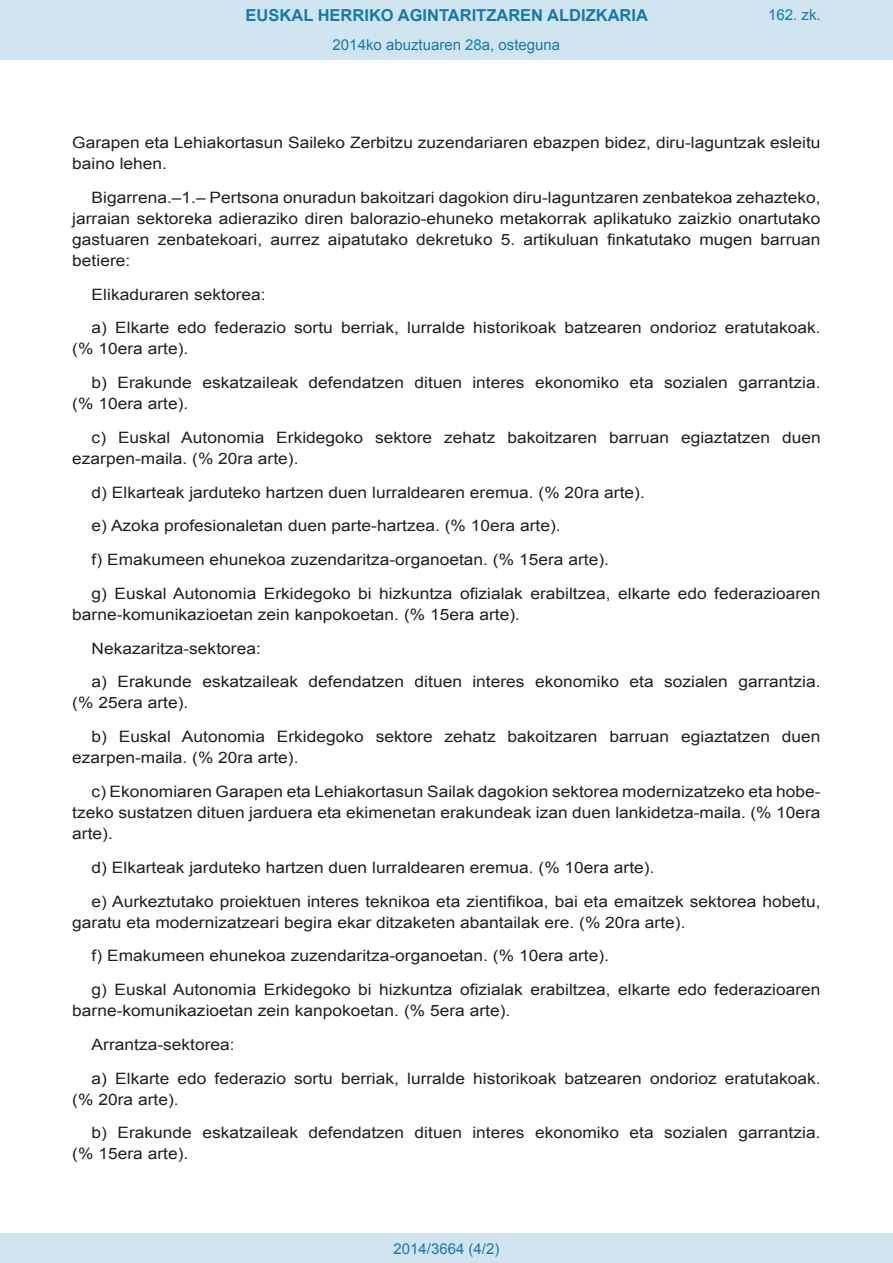
<style>
.page{position:relative;width:893px;height:1263px;background:#fff}
.page>*{position:absolute;margin:0;border:0;box-sizing:border-box;transform-origin:0 0}
.t1{font:700 16.5px "Arial";color:#1879ad}
.BOPVDetalle{font:15.6px/21px "Arial";color:#231f20;scale:1.11 1}
.Paginacion_Centro{font:15px "Arial";color:#1879ad}
</style>
<div class="page">
<div style="left:0;top:0;width:893px;height:60px;background:#d0e5f0"></div>
<div style="left:0;top:1233px;width:893px;height:30px;background:#d0e5f0"></div>
<p class="t1" style="left:246px;top:4px;width:404px">EUSKAL HERRIKO AGINTARITZAREN ALDIZKARIA</p>
<p class="Paginacion_Centro" style="left:333px;top:35px;width:229px">2014ko abuztuaren 28a, osteguna</p>
<p class="Paginacion_Centro" style="left:768px;top:5px;width:54px">162. zk.</p>
<p class="BOPVDetalle" style="left:72px;top:132px;width:676px">Garapen eta Lehiakortasun Saileko Zerbitzu zuzendariaren ebazpen bidez, diru-laguntzak esleitu baino lehen.</p>
<p class="BOPVDetalle" style="left:72px;top:187px;width:676px;text-align:justify;text-indent:19px">Bigarrena.–1.– Pertsona onuradun bakoitzari dagokion diru-laguntzaren zenbatekoa zehazteko, jarraian sektoreka adieraziko diren balorazio-ehuneko metakorrak aplikatuko zaizkio onartutako gastuaren zenbatekoari, aurrez aipatutako dekretuko 5. artikuluan finkatutako mugen barruan betiere:</p>
<p class="BOPVDetalle" style="left:92px;top:284px;width:158px">Elikaduraren sektorea:</p>
<p class="BOPVDetalle" style="left:72px;top:318px;width:676px;text-indent:19px">a) Elkarte edo federazio sortu berriak, lurralde historikoak batzearen ondorioz eratutakoak. (% 10era arte).</p>
<p class="BOPVDetalle" style="left:72px;top:372px;width:676px;text-indent:19px">b) Erakunde eskatzaileak defendatzen dituen interes ekonomiko eta sozialen garrantzia. (% 10era arte).</p>
<p class="BOPVDetalle" style="left:72px;top:427px;width:676px;text-indent:19px">c) Euskal Autonomia Erkidegoko sektore zehatz bakoitzaren barruan egiaztatzen duen ezarpen-maila. (% 20ra arte).</p>
<p class="BOPVDetalle" style="left:92px;top:482px;width:500px">d) Elkarteak jarduteko hartzen duen lurraldearen eremua. (% 20ra arte).</p>
<p class="BOPVDetalle" style="left:92px;top:516px;width:424px">e) Azoka profesionaletan duen parte-hartzea. (% 10era arte).</p>
<p class="BOPVDetalle" style="left:92px;top:549px;width:468px">f) Emakumeen ehunekoa zuzendaritza-organoetan. (% 15era arte).</p>
<p class="BOPVDetalle" style="left:72px;top:583px;width:676px;text-indent:19px">g) Euskal Autonomia Erkidegoko bi hizkuntza ofizialak erabiltzea, elkarte edo federazioaren barne-komunikazioetan zein kanpokoetan. (% 15era arte).</p>
<p class="BOPVDetalle" style="left:92px;top:638px;width:154px">Nekazaritza-sektorea:</p>
<p class="BOPVDetalle" style="left:72px;top:672px;width:676px;text-indent:19px">a) Erakunde eskatzaileak defendatzen dituen interes ekonomiko eta sozialen garrantzia. (% 25era arte).</p>
<p class="BOPVDetalle" style="left:72px;top:726px;width:676px;text-indent:19px">b) Euskal Autonomia Erkidegoko sektore zehatz bakoitzaren barruan egiaztatzen duen ezarpen-maila. (% 20ra arte).</p>
<p class="BOPVDetalle" style="left:72px;top:781px;width:676px;text-align:justify;text-indent:19px">c) Ekonomiaren Garapen eta Lehiakortasun Sailak dagokion sektorea modernizatzeko eta hobe&shy;tzeko sustatzen dituen jarduera eta ekimenetan erakundeak izan duen lankidetza-maila. (% 10era arte).</p>
<p class="BOPVDetalle" style="left:92px;top:857px;width:509px">d) Elkarteak jarduteko hartzen duen lurraldearen eremua. (% 10era arte).</p>
<p class="BOPVDetalle" style="left:72px;top:891px;width:676px;text-indent:19px">e) Aurkeztutako proiektuen interes teknikoa eta zientifikoa, bai eta emaitzek sektorea hobetu, garatu eta modernizatzeari begira ekar ditzaketen abantailak ere. (% 20ra arte).</p>
<p class="BOPVDetalle" style="left:92px;top:945px;width:468px">f) Emakumeen ehunekoa zuzendaritza-organoetan. (% 10era arte).</p>
<p class="BOPVDetalle" style="left:72px;top:979px;width:676px;text-indent:19px">g) Euskal Autonomia Erkidegoko bi hizkuntza ofizialak erabiltzea, elkarte edo federazioaren barne-komunikazioetan zein kanpokoetan. (% 5era arte).</p>
<p class="BOPVDetalle" style="left:92px;top:1034px;width:130px">Arrantza-sektorea:</p>
<p class="BOPVDetalle" style="left:72px;top:1068px;width:676px;text-indent:19px">a) Elkarte edo federazio sortu berriak, lurralde historikoak batzearen ondorioz eratutakoak. (% 20ra arte).</p>
<p class="BOPVDetalle" style="left:72px;top:1122px;width:676px;text-indent:19px">b) Erakunde eskatzaileak defendatzen dituen interes ekonomiko eta sozialen garrantzia. (% 15era arte).</p>
<p class="Paginacion_Centro" style="left:393px;top:1238px;width:107px">2014/3664 (4/2)</p>
</div>
